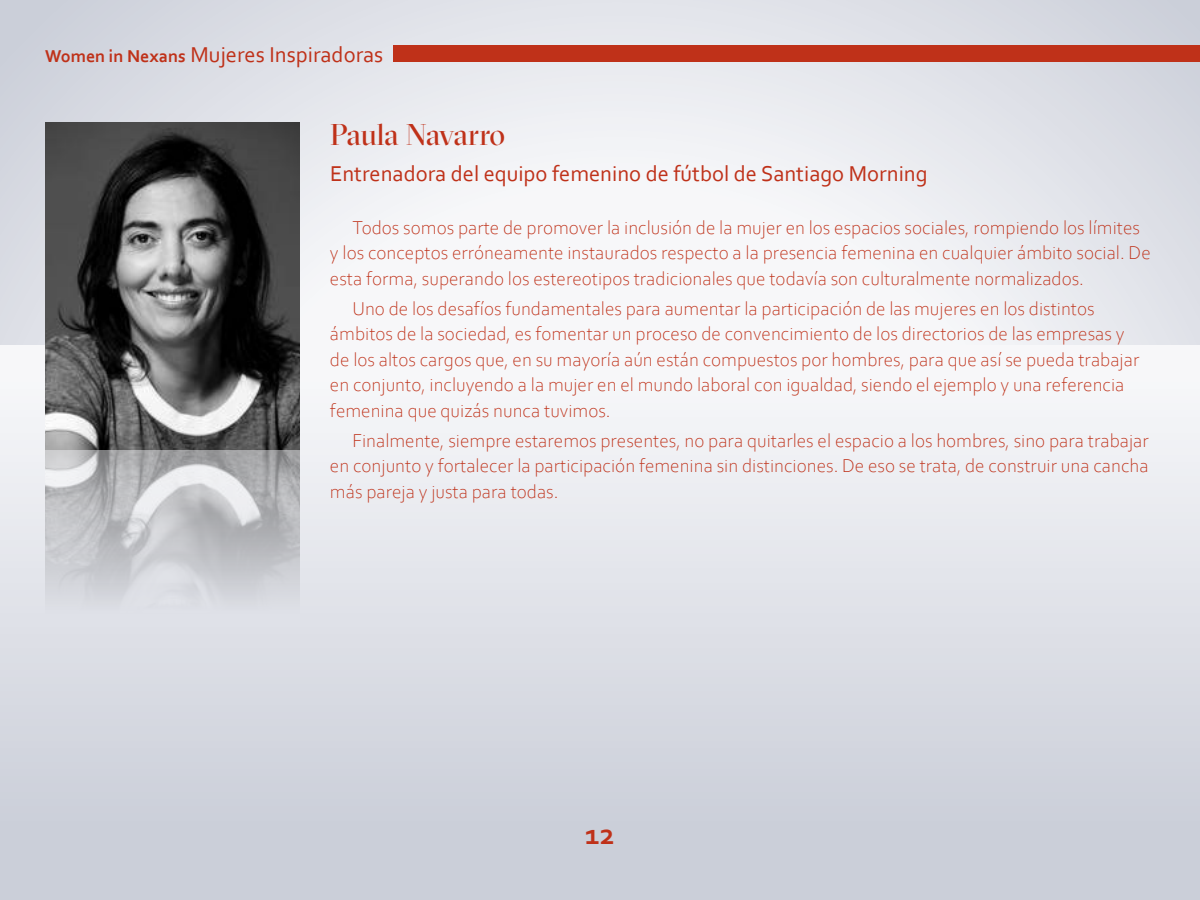
<style>
.page{position:relative;width:1200px;height:900px;background:#fff}
.page>*{position:absolute;margin:0;border:0;box-sizing:border-box;transform-origin:0 0}
.t1{font:30px "GT Sectra Display";letter-spacing:-.015em;color:#bf3119}
.t2{font:700 30px "Corbel";color:#bf3119}
.t3{font:22.5px "Corbel";color:#bf3119}
.t4{font:300 19.5px/25.5px "Corbel";color:#bf3119}
.s1{font-weight:700;font-size:18px}
</style>
<div class="page">
<svg style="left:0;top:0;width:1200px;height:345px"></svg>
<div style="left:0;top:345px;width:1200px;height:555px;background:linear-gradient(to bottom,#f9f9fb,#c6cad5)"></div>
<div style="left:393px;top:45px;width:807px;height:17px;background:#bf3119"></div>
<img style="left:45px;top:122px;width:255px;height:656px">
<p class="t3" style="left:45px;top:40px;width:340px"><span class="s1">Women in Nexans</span> Mujeres Inspiradoras</p>
<h1 class="t1" style="left:330px;top:117px;width:177px">Paula Navarro</h1>
<p class="t3" style="left:330px;top:159px;width:599px">Entrenadora del equipo femenino de fútbol de Santiago Morning</p>
<p class="t4" style="left:330px;top:214px;width:822px;text-indent:23px">Todos somos parte de promover la inclusión de la mujer en los espacios sociales, rompiendo los límites y los conceptos erróneamente instaurados respecto a la presencia femenina en cualquier ámbito social. De esta forma, superando los estereotipos tradicionales que todavía son culturalmente normalizados.</p>
<p class="t4" style="left:330px;top:295px;width:811px;text-indent:23px">Uno de los desafíos fundamentales para aumentar la participación de las mujeres en los distintos ámbitos de la sociedad, es fomentar un proceso de convencimiento de los directorios de las empresas y de los altos cargos que, en su mayoría aún están compuestos por hombres, para que así se pueda trabajar en conjunto, incluyendo a la mujer en el mundo laboral con igualdad, siendo el ejemplo y una referencia femenina que quizás nunca tuvimos.</p>
<p class="t4" style="left:330px;top:427px;width:820px;text-align:justify;text-indent:23px">Finalmente, siempre estaremos presentes, no para quitarles el espacio a los hombres, sino para trabajar en conjunto y fortalecer la participación femenina sin distinciones. De eso se trata, de construir una cancha más pareja y justa para todas.</p>
<h1 class="t2" style="left:585px;top:816px;width:31px">12</h1>
</div>
